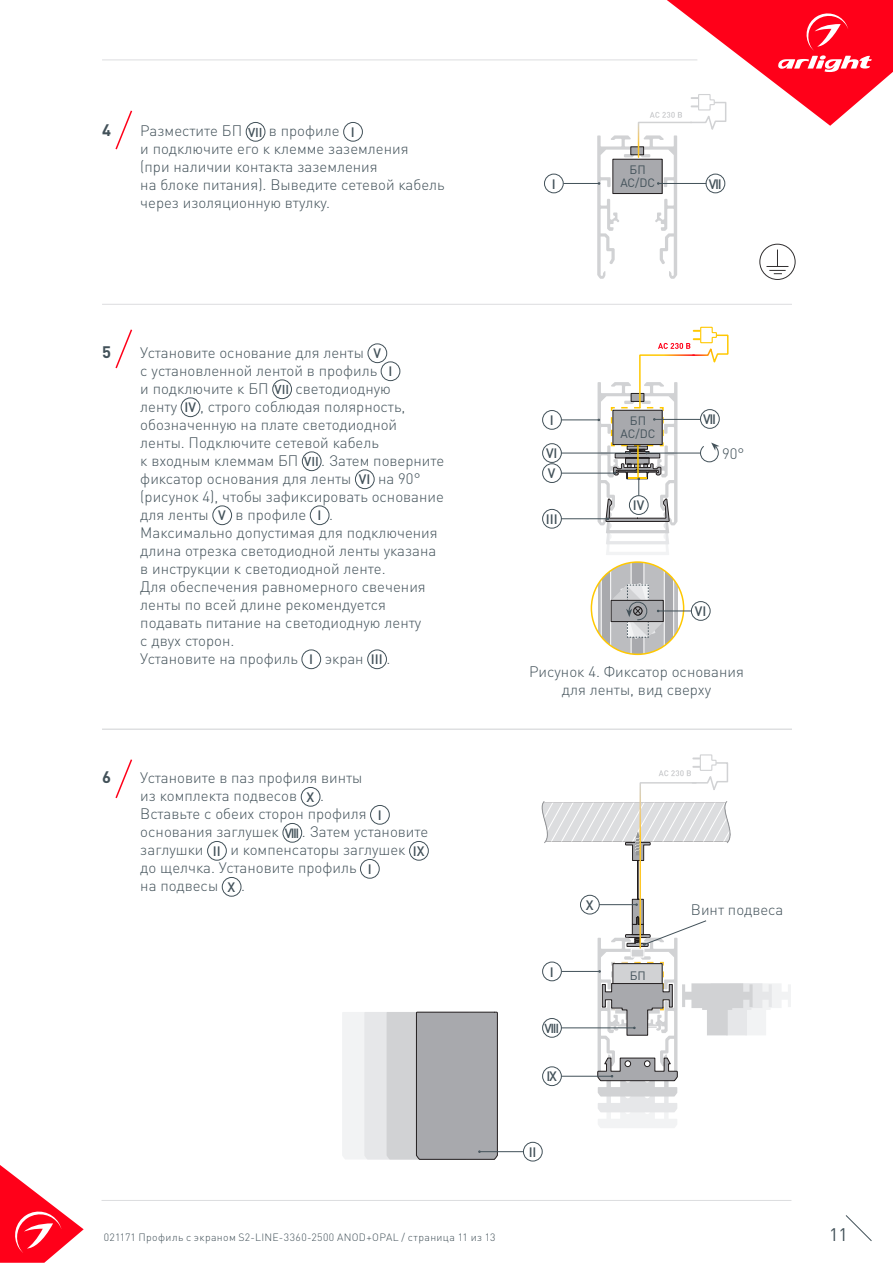
<style>
.page{position:relative;width:893px;height:1263px;background:#fff}
.page>*{position:absolute;margin:0;border:0;box-sizing:border-box;transform-origin:0 0}
.t1{font:18px "DIN Pro";color:#425159}
.t2{font:700 16.5px "DIN Pro";color:#425159}
.t3{font:300 15px/18px "DIN Pro";color:#425159}
.t4{font:500 13.5px "DIN Pro";color:#425159}
.t5{font:500 13.2px "DIN Pro";color:#425159}
.t6{font:500 12.9px "DIN Pro";color:#425159}
.t7{font:500 12.75px "DIN Pro";color:#425159}
.t8{font:12px "DIN Pro";color:#425159}
.t9{font:300 10.5px "DIN Pro";letter-spacing:.035em;color:#425159}
</style>
<div class="page">
<svg style="left:0;top:1165px;width:84px;height:98px"></svg>
<svg style="left:845px;top:1215px;width:27px;height:26px"></svg>
<hr style="left:102px;top:60px;width:595px;height:1px;background:#dcdddf">
<div style="left:246px;top:122px;width:19px;height:19px;border:1px solid #425159;border-radius:50%"></div>
<div style="left:343px;top:122px;width:20px;height:19px;border:1px solid #425159;border-radius:50%"></div>
<svg style="left:115px;top:110px;width:18px;height:40px"></svg>
<div style="left:759px;top:244px;width:36px;height:36px;border:1px solid #312f30;border-radius:50%"></div>
<div style="left:368px;top:344px;width:19px;height:19px;border:1px solid #425159;border-radius:50%"></div>
<div style="left:381px;top:362px;width:19px;height:19px;border:1px solid #425159;border-radius:50%"></div>
<div style="left:273px;top:380px;width:19px;height:19px;border:1px solid #425159;border-radius:50%"></div>
<div style="left:181px;top:398px;width:19px;height:19px;border:1px solid #425159;border-radius:50%"></div>
<div style="left:302px;top:452px;width:19px;height:19px;border:1px solid #425159;border-radius:50%"></div>
<div style="left:355px;top:470px;width:19px;height:19px;border:1px solid #425159;border-radius:50%"></div>
<div style="left:213px;top:506px;width:19px;height:19px;border:1px solid #425159;border-radius:50%"></div>
<div style="left:310px;top:506px;width:19px;height:19px;border:1px solid #425159;border-radius:50%"></div>
<div style="left:302px;top:650px;width:19px;height:19px;border:1px solid #425159;border-radius:50%"></div>
<div style="left:367px;top:650px;width:20px;height:19px;border:1px solid #425159;border-radius:50%"></div>
<hr style="left:102px;top:304px;width:690px;height:1px;background:#dcdddf">
<svg style="left:115px;top:329px;width:18px;height:40px"></svg>
<hr style="left:102px;top:729px;width:690px;height:1px;background:#dcdddf">
<div style="left:301px;top:787px;width:19px;height:19px;border:1px solid #425159;border-radius:50%"></div>
<div style="left:370px;top:805px;width:19px;height:19px;border:1px solid #425159;border-radius:50%"></div>
<div style="left:283px;top:823px;width:19px;height:19px;border:1px solid #425159;border-radius:50%"></div>
<div style="left:207px;top:841px;width:20px;height:19px;border:1px solid #425159;border-radius:50%"></div>
<div style="left:409px;top:841px;width:19px;height:19px;border:1px solid #425159;border-radius:50%"></div>
<div style="left:360px;top:859px;width:19px;height:19px;border:1px solid #425159;border-radius:50%"></div>
<div style="left:222px;top:877px;width:19px;height:19px;border:1px solid #425159;border-radius:50%"></div>
<svg style="left:115px;top:759px;width:18px;height:40px"></svg>
<hr style="left:102px;top:1200px;width:689px;height:1px;background:#dcdddf">
<div style="left:542px;top:509px;width:20px;height:19px;border:1px solid #425159;border-radius:50%"></div>
<div style="left:542px;top:464px;width:20px;height:19px;border:1px solid #425159;border-radius:50%"></div>
<div style="left:542px;top:443px;width:20px;height:20px;border:1px solid #425159;border-radius:50%"></div>
<div style="left:542px;top:410px;width:20px;height:19px;border:1px solid #425159;border-radius:50%"></div>
<hr style="left:561px;top:473px;width:53px;height:1px;background:#425159">
<hr style="left:561px;top:453px;width:68px;height:1px;background:#425159">
<hr style="left:561px;top:420px;width:37px;height:1px;background:#425159">
<hr style="left:561px;top:518px;width:46px;height:1px;background:#425159">
<svg style="left:598px;top:326px;width:131px;height:229px"></svg>
<div style="left:523px;top:1142px;width:19px;height:19px;border:1px solid #425159;border-radius:50%"></div>
<hr style="left:480px;top:1151px;width:44px;height:1px;background:#425159">
<svg style="left:342px;top:1012px;width:156px;height:148px;background:#c0c1c4"></svg>
<svg style="left:541px;top:754px;width:250px;height:374px"></svg>
<div style="left:544px;top:174px;width:19px;height:19px;border:1px solid #425159;border-radius:50%"></div>
<hr style="left:563px;top:183px;width:35px;height:1px;background:#425159">
<svg style="left:597px;top:0;width:296px;height:279px"></svg>
<div style="left:691px;top:601px;width:19px;height:19px;border:1px solid #425159;border-radius:50%"></div>
<hr style="left:659px;top:611px;width:33px;height:1px;background:#425159">
<svg style="left:598px;top:562px;width:79px;height:92px;background:#c0bfba"></svg>
<p class="t2" style="left:102px;top:119px;width:10px">4</p>
<p class="t3" style="left:140px;top:121px;width:103px">Разместите БП</p>
<p class="t7" style="left:248px;top:124px;width:16px">VII</p>
<p class="t3" style="left:269px;top:121px;width:72px">в профиле</p>
<p class="t4" style="left:351px;top:123px;width:5px">I</p>
<p class="t3" style="left:140px;top:139px;width:306px">и подключите его к клемме заземления<br>(при наличии контакта заземления<br>на блоке питания). Выведите сетевой кабель через изоляционную втулку.</p>
<p class="t2" style="left:102px;top:341px;width:10px">5</p>
<p class="t3" style="left:140px;top:343px;width:225px">Установите основание для ленты</p>
<p class="t4" style="left:373px;top:344px;width:9px">V</p>
<p class="t3" style="left:140px;top:361px;width:238px">с установленной лентой в профиль</p>
<p class="t4" style="left:388px;top:362px;width:5px">I</p>
<p class="t3" style="left:140px;top:379px;width:130px">и подключите к БП</p>
<p class="t7" style="left:275px;top:381px;width:16px">VII</p>
<p class="t3" style="left:295px;top:379px;width:97px">светодиодную</p>
<p class="t3" style="left:140px;top:397px;width:38px">ленту</p>
<p class="t4" style="left:185px;top:398px;width:13px">IV</p>
<p class="t3" style="left:140px;top:397px;width:267px;text-indent:60px">, строго соблюдая полярность, обозначенную на плате светодиодной ленты. Подключите сетевой кабель<br>к входным клеммам БП</p>
<p class="t3" style="left:140px;top:451px;width:306px;text-indent:181px">. Затем поверните фиксатор основания для ленты</p>
<p class="t7" style="left:304px;top:453px;width:16px">VII</p>
<p class="t3" style="left:140px;top:469px;width:305px;text-indent:238px">на 90° (рисунок 4), чтобы зафиксировать основание для ленты</p>
<p class="t4" style="left:359px;top:470px;width:13px">VI</p>
<p class="t4" style="left:218px;top:506px;width:9px">V</p>
<p class="t3" style="left:236px;top:505px;width:72px">в профиле</p>
<p class="t4" style="left:317px;top:506px;width:5px">I</p>
<p class="t3" style="left:140px;top:505px;width:299px;text-indent:189px">.<br>Максимально допустимая для подключения длина отрезка светодиодной ленты указана в инструкции к светодиодной ленте.<br>Для обеспечения равномерного свечения ленты по всей длине рекомендуется подавать питание на светодиодную ленту<br>с двух сторон.<br>Установите на профиль</p>
<p class="t4" style="left:309px;top:650px;width:5px">I</p>
<p class="t3" style="left:325px;top:649px;width:41px">экран</p>
<p class="t4" style="left:371px;top:650px;width:13px">III</p>
<p class="t3" style="left:387px;top:649px;width:5px">.</p>
<p class="t2" style="left:102px;top:766px;width:10px">6</p>
<p class="t3" style="left:140px;top:768px;width:224px">Установите в паз профиля винты из комплекта подвесов</p>
<p class="t4" style="left:307px;top:788px;width:9px">X</p>
<p class="t3" style="left:140px;top:786px;width:228px;text-indent:180px">.<br>Вставьте с обеих сторон профиля</p>
<p class="t4" style="left:378px;top:806px;width:5px">I</p>
<p class="t3" style="left:140px;top:822px;width:140px">основания заглушек</p>
<p class="t5" style="left:285px;top:824px;width:16px">VIII</p>
<p class="t3" style="left:302px;top:822px;width:128px">. Затем установите</p>
<p class="t3" style="left:140px;top:840px;width:65px">заглушки</p>
<p class="t4" style="left:213px;top:842px;width:9px">II</p>
<p class="t3" style="left:230px;top:840px;width:177px">и компенсаторы заглушек</p>
<p class="t4" style="left:413px;top:842px;width:13px">IX</p>
<p class="t3" style="left:140px;top:858px;width:218px">до щелчка. Установите профиль</p>
<p class="t4" style="left:368px;top:860px;width:5px">I</p>
<p class="t3" style="left:140px;top:876px;width:79px">на подвесы</p>
<p class="t4" style="left:228px;top:878px;width:9px">X</p>
<p class="t3" style="left:241px;top:876px;width:5px">.</p>
<p class="t8" style="left:630px;top:161px;width:18px">БП</p>
<p class="t8" style="left:620px;top:175px;width:36px">AC/DC</p>
<p class="t4" style="left:552px;top:175px;width:5px">I</p>
<p class="t4" style="left:709px;top:175px;width:14px">VII</p>
<p class="t4" style="left:550px;top:411px;width:5px">I</p>
<p class="t4" style="left:546px;top:444px;width:13px">VI</p>
<p class="t4" style="left:548px;top:464px;width:9px">V</p>
<p class="t4" style="left:546px;top:510px;width:13px">III</p>
<p class="t8" style="left:630px;top:412px;width:18px">БП</p>
<p class="t8" style="left:621px;top:426px;width:36px">AC/DC</p>
<p class="t4" style="left:633px;top:496px;width:13px">IV</p>
<p class="t4" style="left:703px;top:410px;width:14px">VII</p>
<p class="t3" style="left:722px;top:444px;width:24px">90°</p>
<p class="t4" style="left:695px;top:602px;width:13px">VI</p>
<p class="t3" style="left:529px;top:662px;width:216px;text-align:center">Рисунок 4. Фиксатор основания для ленты, вид сверху</p>
<p class="t4" style="left:550px;top:962px;width:5px">I</p>
<p class="t6" style="left:544px;top:1019px;width:16px">VIII</p>
<p class="t4" style="left:547px;top:1067px;width:12px">IX</p>
<p class="t4" style="left:529px;top:1143px;width:9px">II</p>
<p class="t4" style="left:586px;top:896px;width:9px">X</p>
<p class="t8" style="left:630px;top:967px;width:18px">БП</p>
<p class="t3" style="left:691px;top:900px;width:94px">Винт подвеса</p>
<p class="t9" style="left:104px;top:1230px;width:393px">021171 Профиль с экраном S2-LINE-3360-2500 ANOD+OPAL / страница 11 из 13</p>
<p class="t1" style="left:829px;top:1222px;width:20px">11</p>
</div>
